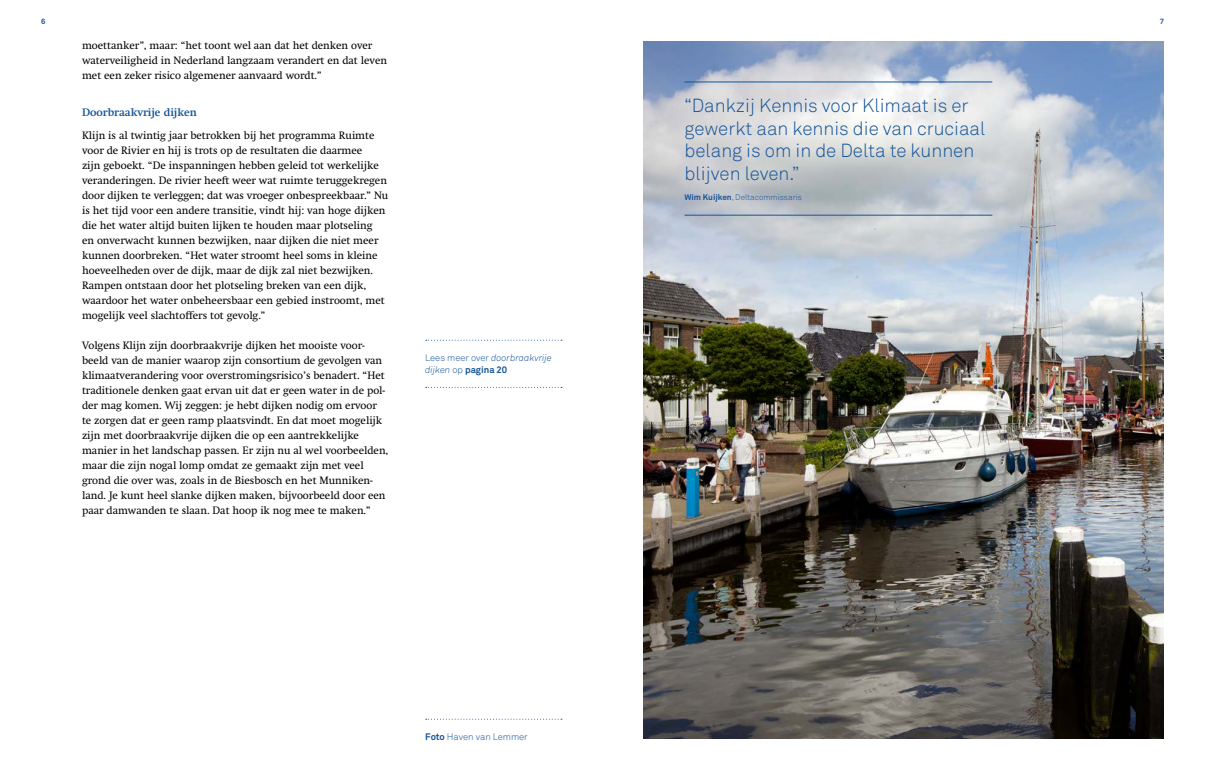
<style>
.page{position:relative;width:1205px;height:780px;background:#fff}
.page>*{position:absolute;margin:0;border:0;box-sizing:border-box;transform-origin:0 0}
.t1{font:300 18.75px/22.5px "Akkurat";color:#14549a}
.t2{font:10.62px/15px "Swift";color:#000}
.t3{font:700 10.62px "Swift";color:#14549a}
.t4{font:italic 300 9.38px/12.5px "Akkurat";color:#14549a}
.t5{font:300 9.38px "Akkurat";color:#14549a}
.t6{font:300 8.12px "Akkurat";color:#14549a}
.t7{font:700 7.5px "Akkurat";color:#14549a}
.s1{font-weight:700}
.s2{font-style:normal}
.s3{font-weight:700;font-style:normal}
</style>
<div class="page">
<img style="left:643px;top:41px;width:521px;height:698px">
<svg style="left:426px;top:340px;width:136px;height:1px"></svg>
<svg style="left:426px;top:387px;width:136px;height:1px"></svg>
<hr style="left:684px;top:82px;width:308px;height:1px;background:#14549a">
<hr style="left:684px;top:215px;width:308px;height:1px;background:#14549a">
<svg style="left:426px;top:718px;width:136px;height:1px"></svg>
<p class="t7" style="left:41px;top:16px;width:6px">6</p>
<p class="t7" style="left:1159px;top:16px;width:6px">7</p>
<p class="t2" style="left:82px;top:38px;width:306px">moettanker”, maar: “het toont wel aan dat het denken over waterveiligheid in Nederland langzaam verandert en dat leven met een zeker risico algemener aanvaard wordt.”</p>
<p class="t3" style="left:82px;top:106px;width:116px">Doorbraakvrije dijken</p>
<p class="t2" style="left:82px;top:128px;width:308px">Klijn is al twintig jaar betrokken bij het programma Ruimte voor de Rivier en hij is trots op de resultaten die daarmee<br>zijn geboekt. “De inspanningen hebben geleid tot werkelijke veranderingen. De rivier heeft weer wat ruimte teruggekregen door dijken te verleggen; dat was vroeger onbespreekbaar.” Nu is het tijd voor een andere transitie, vindt hij: van hoge dijken die het water altijd buiten lijken te houden maar plotseling<br>en onverwacht kunnen bezwijken, naar dijken die niet meer kunnen doorbreken. “Het water stroomt heel soms in kleine hoeveelheden over de dijk, maar de dijk zal niet bezwijken.<br>Rampen ontstaan door het plotseling breken van een dijk, waardoor het water onbeheersbaar een gebied instroomt, met mogelijk veel slachtoffers tot gevolg.”</p>
<p class="t2" style="left:82px;top:338px;width:308px">Volgens Klijn zijn doorbraakvrije dijken het mooiste voor&shy;beeld van de manier waarop zijn consortium de gevolgen van klimaatverandering voor overstromingsrisico’s benadert. “Het traditionele denken gaat ervan uit dat er geen water in de pol&shy;der mag komen. Wij zeggen: je hebt dijken nodig om ervoor te zorgen dat er geen ramp plaatsvindt. En dat moet mogelijk zijn met doorbraakvrije dijken die op een aantrekkelijke manier in het landschap passen. Er zijn nu al wel voorbeelden, maar die zijn nogal lomp omdat ze gemaakt zijn met veel grond die over was, zoals in de Biesbosch en het Munniken&shy;land. Je kunt heel slanke dijken maken, bijvoorbeeld door een paar damwanden te slaan. Dat hoop ik nog mee te maken.”</p>
<h1 class="t1" style="left:684px;top:94px;width:302px">“Dankzij Kennis voor Klimaat is er gewerkt aan kennis die van cruciaal belang is om in de Delta te kunnen blijven leven.”</h1>
<p class="t6" style="left:684px;top:192px;width:119px"><span class="s1">Wim Kuijken</span>, Deltacommissaris</p>
<p class="t4" style="left:425px;top:351px;width:128px"><span class="s2">Lees meer over</span> doorbraakvrije dijken <span class="s2">op</span> <span class="s3">pagina 20</span></p>
<p class="t5" style="left:425px;top:730px;width:104px"><span class="s1">Foto</span> Haven van Lemmer</p>
</div>
